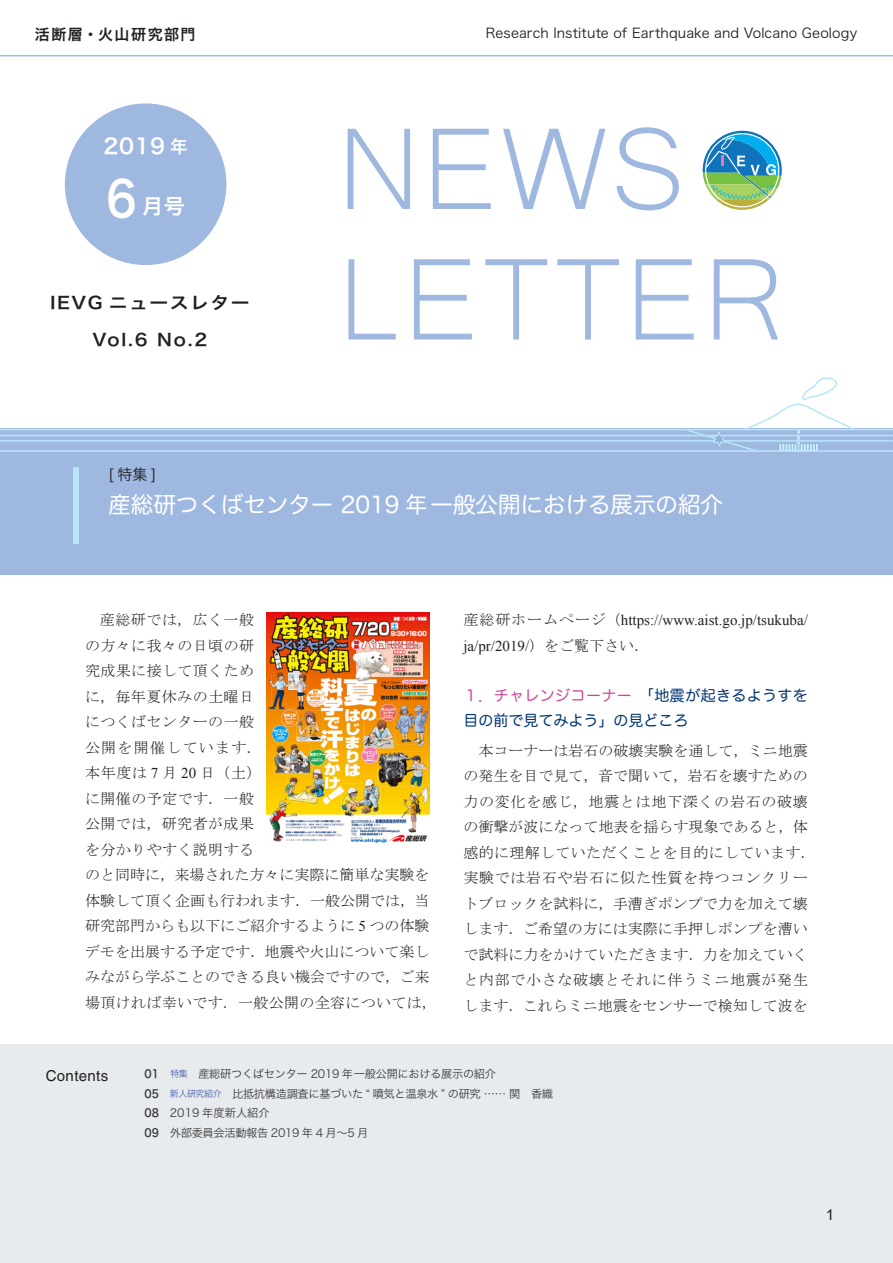
<style>
.page{position:relative;width:893px;height:1263px;background:#fff}
.page>*{position:absolute;margin:0;border:0;box-sizing:border-box;transform-origin:0 0}
.t1{font:150px "Microsoft Yi Baiti";letter-spacing:.015em;color:#9fb8df}
.t2{font:48.6px "Hira Kaku Pro W6";color:#fff;scale:.89 1}
.t3{font:22.5px "Hira Maru Pro W4";color:#fff}
.t4{font:21px "Hira Kaku Pro W6";letter-spacing:.025em;color:#fff}
.t5{font:16.8px/36.8px "Hira Kaku Pro W6";letter-spacing:.075em;color:#231f20;text-align:center;scale:1.13 1}
.t6{font:15px/25.5px "MS Mincho";color:#231f20;text-align:center}
.t7{font:15px/25.5px "MS Mincho";letter-spacing:.025em;color:#231f20}
.t8{font:15px/25.5px "Times New Roman";color:#231f20}
.t9{font:15px/25.5px "Hira Maru Pro W4";letter-spacing:.025em;color:#013572}
.t10{font:15px "Hira Kaku Pro W6";letter-spacing:.095em;color:#231f20}
.t11{font:15px "Helvetica";letter-spacing:.025em;color:#231f20}
.t12{font:15px "Hira Kaku Pro W3";color:#231f20}
.t13{font:15px "Arial";color:#231f20}
.t14{font:13.5px "Hira Kaku Pro W3";letter-spacing:.01em;color:#231f20}
.t15{font:11.25px/19.5px "Hira Kaku Pro W3";letter-spacing:-.03em;color:#3e3e3f}
.s1{font-size:17.55px}
.s2{font-family:"Times New Roman"}
.s3{font-family:"MS Mincho"}
.s4{color:#cc489a}
.s5{font-family:"Hira Kaku Pro W6"}
.s6{font-size:9px;color:#4e66b0}
</style>
<div class="page">
<div style="left:0;top:1044px;width:893px;height:219px;background:#e7ebed"></div>
<hr style="left:0;top:55px;width:893px;height:1px;background:#9fb8df">
<div style="left:65px;top:103px;width:161px;height:162px;background:#9fb8df;border-radius:50%"></div>
<svg style="left:703px;top:131px;width:79px;height:79px"></svg>
<div style="left:0;top:429px;width:893px;height:146px;background:#9fb8df"></div>
<hr style="left:0;top:450px;width:893px;height:2px;background:#b9e5fa">
<hr style="left:0;top:435px;width:892px;height:1px;background:#b9e5fa">
<hr style="left:0;top:440px;width:892px;height:2px;background:#b9e5fa">
<hr style="left:0;top:429px;width:892px;height:1px;background:#b9e5fa">
<svg style="left:685px;top:377px;width:170px;height:74px"></svg>
<div style="left:73px;top:467px;width:6px;height:76px;background:#b9e5fa"></div>
<img style="left:267px;top:612px;width:162px;height:231px">
<p class="t10" style="left:35px;top:21px;width:162px">活断層・火山研究部門</p>
<p class="t14" style="left:486px;top:21px;width:373px">Research Institute of Earthquake and Volcano Geology</p>
<h3 class="t4" style="left:104px;top:127px;width:86px">2019 <span class="s1">年</span></h3>
<h2 class="t2" style="left:106px;top:155px;width:36px">6</h2>
<h3 class="t4" style="left:142px;top:187px;width:44px">月号</h3>
<p class="t5" style="left:50px;top:284px;width:178px">IEVG ニュースレター<br>Vol.6 No.2</p>
<p class="t12" style="left:108px;top:461px;width:49px">[特集]</p>
<h1 class="t1" style="left:338px;top:81px;width:350px">NEWS</h1>
<h1 class="t1" style="left:338px;top:211px;width:449px">LETTER</h1>
<h3 class="t3" style="left:108px;top:485px;width:616px">産総研つくばセンター 2019 年一般公開における展示の紹介</h3>
<p class="t7" style="left:85px;top:607px;width:353px;text-indent:15px">産総研では，広く一般<br>の方々に我々の日頃の研<br>究成果に接して頂くため<br>に，毎年夏休みの土曜日<br>につくばセンターの一般<br>公開を開催しています．<br>本年度は <span class="s2">7</span> 月 <span class="s2">20</span> 日（土）<br>に開催の予定です．一般<br>公開では，研究者が成果<br>を分かりやすく説明する<br>のと同時に，来場された方々に実際に簡単な実験を体験して頂く企画も行われます．一般公開では，当研究部門からも以下にご紹介するように <span class="s2">5</span> つの体験デモを出展する予定です．地震や火山について楽しみながら学ぶことのできる良い機会ですので，ご来場頂ければ幸いです．一般公開の全容については，</p>
<p class="t8" style="left:463px;top:607px;width:346px"><span class="s3">産総研ホームページ（</span>https://www.aist.go.jp/tsukuba/ ja/pr/2019/<span class="s3">）をご覧下さい．</span></p>
<p class="t9" style="left:463px;top:681px;width:346px"><span class="s4">１．チャレンジコーナー　</span>「地震が起きるようすを目の前で見てみよう」の見どころ</p>
<p class="t6" style="left:463px;top:738px;width:353px">本コーナーは岩石の破壊実験を通して，ミニ地震<br>の発生を目で見て，音で聞いて，岩石を壊すための力の変化を感じ，地震とは地下深くの岩石の破壊の衝撃が波になって地表を揺らす現象であると，体感的に理解していただくことを目的にしています．実験では岩石や岩石に似た性質を持つコンクリートブロックを試料に，手漕ぎポンプで力を加えて壊します．ご希望の方には実際に手押しポンプを漕いで試料に力をかけていただきます．力を加えていくと内部で小さな破壊とそれに伴うミニ地震が発生します．これらミニ地震をセンサーで検知して波を</p>
<p class="t11" style="left:46px;top:1067px;width:64px">Contents</p>
<p class="t15" style="left:145px;top:1063px;width:410px"><span class="s5">01</span> <span class="s6">特集</span>　産総研つくばセンター 2019 年一般公開における展示の紹介<br><span class="s5">05</span> <span class="s6">新人研究紹介</span>　比抵抗構造調査に基づいた “ 噴気と温泉水 ” の研究 …… 関　香織<br><span class="s5">08</span> 2019 年度新人紹介<br><span class="s5">09</span> 外部委員会活動報告 2019 年 4 月～5 月</p>
<p class="t13" style="left:826px;top:1205px;width:10px">1</p>
</div>
